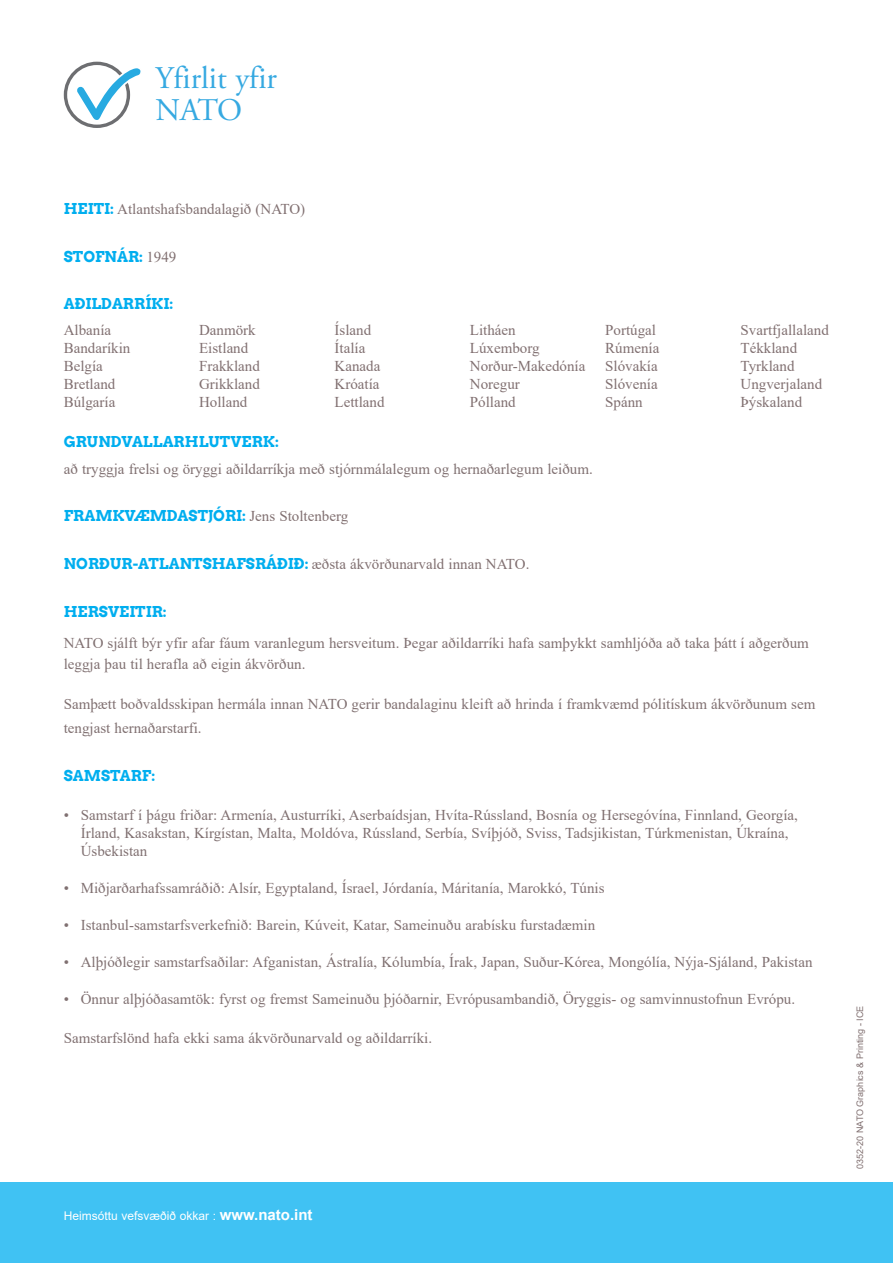
<style>
.page{position:relative;width:893px;height:1263px;background:#fff}
.page>*{position:absolute;margin:0;border:0;box-sizing:border-box;transform-origin:0 0}
.t1{font:31.5px/31.5px "Adobe Garamond Pro";color:#36a9e1}
.t2{font:15px/18px "Times New Roman";color:#807071}
.t3{font:15px/18px "Times New Roman";color:#817071}
.t4{font:700 15px "Arvo";color:#00aeef}
.t5{font:12px "Arial";color:#fff}
.t6{font:9px "Arial";color:#817071}
.s1{font-family:"Arvo";font-weight:700;color:#00aeef}
.s2{font-family:"Times New Roman";font-weight:400;color:#817071}
.s3{font-weight:700;font-size:15px}
</style>
<div class="page">
<div style="left:0;top:1182px;width:893px;height:81px;background:#40c2f3"></div>
<svg style="left:64px;top:62px;width:77px;height:66px"></svg>
<h1 class="t1" style="left:155px;top:64px;width:123px">Yfirlit yfir<br>NATO</h1>
<p class="t3" style="left:64px;top:199px;width:243px"><span class="s1">HEITI:</span> Atlantshafsbandalagið (NATO)</p>
<p class="t4" style="left:64px;top:247px;width:114px">STOFNÁR: <span class="s2">1949</span></p>
<p class="t4" style="left:64px;top:294px;width:111px">AÐILDARRÍKI:</p>
<p class="t3" style="left:64px;top:320px;width:68px">Albanía<br>Bandaríkin<br>Belgía<br>Bretland<br>Búlgaría</p>
<p class="t3" style="left:199px;top:320px;width:62px">Danmörk<br>Eistland<br>Frakkland<br>Grikkland<br>Holland</p>
<p class="t3" style="left:334px;top:320px;width:51px">Ísland<br>Ítalía<br>Kanada<br>Króatía<br>Lettland</p>
<p class="t3" style="left:470px;top:320px;width:117px">Litháen<br>Lúxemborg<br>Norður-Makedónía<br>Noregur<br>Pólland</p>
<p class="t3" style="left:605px;top:320px;width:56px">Portúgal<br>Rúmenía<br>Slóvakía<br>Slóvenía<br>Spánn</p>
<p class="t3" style="left:741px;top:320px;width:90px">Svartfjallaland<br>Tékkland<br>Tyrkland<br>Ungverjaland<br>Þýskaland</p>
<p class="t4" style="left:64px;top:432px;width:217px">GRUNDVALLARHLUTVERK:</p>
<p class="t2" style="left:64px;top:459px;width:531px">að tryggja frelsi og öryggi aðildarríkja með stjórnmálalegum og hernaðarlegum leiðum.</p>
<p class="t4" style="left:64px;top:507px;width:286px">FRAMKVÆMDASTJÓRI: <span class="s2">Jens Stoltenberg</span></p>
<p class="t3" style="left:64px;top:555px;width:467px"><span class="s1">NORÐUR-ATLANTSHAFSRÁÐIÐ:</span> æðsta ákvörðunarvald innan NATO.</p>
<p class="t4" style="left:64px;top:602px;width:105px">HERSVEITIR:</p>
<p class="t2" style="left:64px;top:631px;width:747px;line-height:21.8px">NATO sjálft býr yfir afar fáum varanlegum hersveitum. Þegar aðildarríki hafa samþykkt samhljóða að taka þátt í aðgerðum leggja þau til herafla að eigin ákvörðun.</p>
<p class="t2" style="left:64px;top:691px;width:753px;line-height:24.3px">Samþætt boðvaldsskipan hermála innan NATO gerir bandalaginu kleift að hrinda í framkvæmd pólitískum ákvörðunum sem tengjast hernaðarstarfi.</p>
<p class="t4" style="left:64px;top:766px;width:93px">SAMSTARF:</p>
<p class="t2" style="left:81px;top:805px;width:719px;text-indent:-17px">• Samstarf í þágu friðar: Armenía, Austurríki, Aserbaídsjan, Hvíta-Rússland, Bosnía og Hersegóvína, Finnland, Georgía,<br>Írland, Kasakstan, Kírgístan, Malta, Moldóva, Rússland, Serbía, Svíþjóð, Sviss, Tadsjikistan, Túrkmenistan, Úkraína,<br>Úsbekistan</p>
<p class="t2" style="left:64px;top:878px;width:542px">• Miðjarðarhafssamráðið: Alsír, Egyptaland, Ísrael, Jórdanía, Máritanía, Marokkó, Túnis</p>
<p class="t2" style="left:64px;top:915px;width:533px">• Istanbul-samstarfsverkefnið: Barein, Kúveit, Katar, Sameinuðu arabísku furstadæmin</p>
<p class="t2" style="left:64px;top:952px;width:750px">• Alþjóðlegir samstarfsaðilar: Afganistan, Ástralía, Kólumbía, Írak, Japan, Suður-Kórea, Mongólía, Nýja-Sjáland, Pakistan</p>
<p class="t2" style="left:64px;top:989px;width:733px">• Önnur alþjóðasamtök: fyrst og fremst Sameinuðu þjóðarnir, Evrópusambandið, Öryggis- og samvinnustofnun Evrópu.</p>
<p class="t2" style="left:64px;top:1028px;width:370px">Samstarfslönd hafa ekki sama ákvörðunarvald og aðildarríki.</p>
<p class="t5" style="left:64px;top:1208px;width:250px">Heimsóttu vefsvæðið okkar : <span class="s3">www.nato.int</span></p>
<p class="t6" style="left:854px;top:1169px;width:164px;rotate:-90deg">0352-20 NATO Graphics &amp; Printing - ICE</p>
</div>
